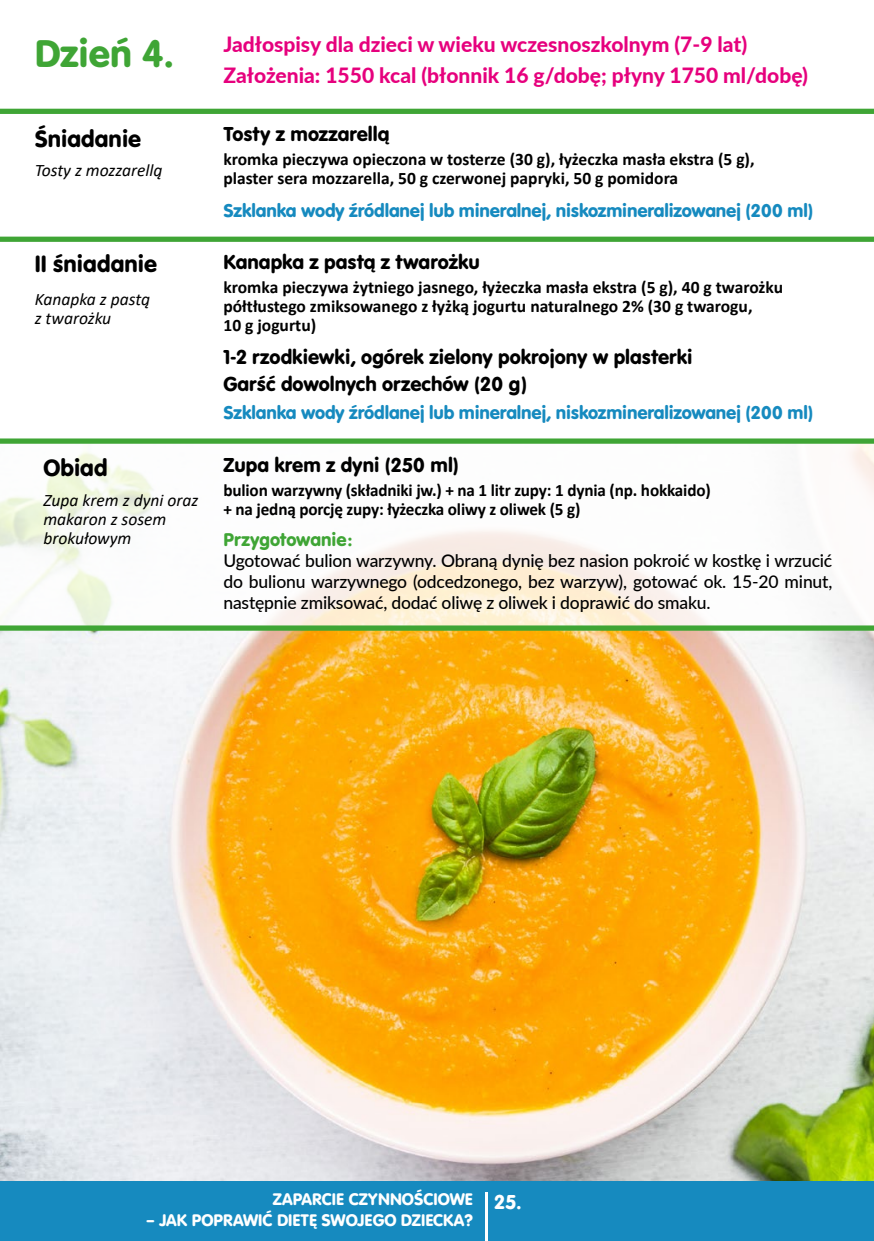
<style>
.page{position:relative;width:874px;height:1241px;background:#fff}
.page>*{position:absolute;margin:0;border:0;box-sizing:border-box;transform-origin:0 0}
.t1{font:40.25px "VAG Rundschrift D";color:#3fa535}
.t2{font:24.5px "VAG Rundschrift D";color:#000}
.t3{font:21px/27.7px "VAG Rundschrift D";color:#000}
.t4{font:800 21px/31.5px "Lato";color:#e6007d}
.t5{font:19.25px "VAG Rundschrift D";letter-spacing:-.01em;color:#168abf}
.t6{font:19.25px "VAG Rundschrift D";color:#3fa535}
.t7{font:700 17.5px/18.9px "Calibri";color:#000}
.t8{font:500 17.5px/21px "Lato";letter-spacing:-.01em;color:#000;text-align:justify}
.t9{font:italic 17.5px/18.9px "Calibri";color:#000}
.t10{font:17.5px "VAG Rundschrift D";color:#fff}
.s1{font-size:21px}
</style>
<div class="page">
<div style="left:0;top:1179px;width:872px;height:61px;background:#168abf"></div>
<hr style="left:485px;top:1191px;width:2px;height:49px;background:#fff">
<img style="left:0;top:630px;width:873px;height:549px">
<svg style="left:0;top:443px;width:873px;height:182px"></svg>
<div style="left:0;top:109px;width:873px;height:5px;background:#3fa535"></div>
<div style="left:0;top:236px;width:873px;height:6px;background:#3fa535"></div>
<div style="left:0;top:438px;width:873px;height:5px;background:#3fa535"></div>
<div style="left:0;top:625px;width:873px;height:5px;background:#3fa535"></div>
<h1 class="t1" style="left:35px;top:29px;width:141px">Dzień 4.</h1>
<p class="t4" style="left:223px;top:27px;width:585px">Jadłospisy dla dzieci w wieku wczesnoszkolnym (7-9 lat)<br>Założenia: 1550 kcal (błonnik 16 g/dobę; płyny 1750 ml/dobę)</p>
<h2 class="t2" style="left:35px;top:124px;width:108px">Śniadanie</h2>
<p class="t9" style="left:35px;top:160px;width:129px">Tosty z mozzarellą</p>
<h2 class="t2" style="left:35px;top:249px;width:124px">II śniadanie</h2>
<p class="t9" style="left:35px;top:289px;width:117px">Kanapka z pastą z twarożku</p>
<p class="t3" style="left:223px;top:120px;width:167px">Tosty z mozzarellą</p>
<p class="t7" style="left:223px;top:149px;width:532px">kromka pieczywa opieczona w tosterze (30 g), łyżeczka masła ekstra (5 g), plaster sera mozzarella, 50 g czerwonej papryki, 50 g pomidora</p>
<p class="t5" style="left:223px;top:199px;width:591px">Szklanka wody źródlanej lub mineralnej, niskozmineralizowanej (200 ml)</p>
<p class="t3" style="left:223px;top:248px;width:258px">Kanapka z pastą z twarożku</p>
<p class="t7" style="left:223px;top:278px;width:561px">kromka pieczywa żytniego jasnego, łyżeczka masła ekstra (5 g), 40 g twarożku półtłustego zmiksowanego z łyżką jogurtu naturalnego 2% (30 g twarogu,<br>10 g jogurtu)</p>
<p class="t3" style="left:223px;top:343px;width:470px">1-2 rzodkiewki, ogórek zielony pokrojony w plasterki<br>Garść dowolnych orzechów (20 g)</p>
<p class="t5" style="left:223px;top:401px;width:591px">Szklanka wody źródlanej lub mineralnej, niskozmineralizowanej (200 ml)</p>
<h2 class="t2" style="left:43px;top:453px;width:66px">Obiad</h2>
<p class="t9" style="left:43px;top:490px;width:156px">Zupa krem z dyni oraz makaron z sosem brokułowym</p>
<p class="t3" style="left:223px;top:451px;width:237px">Zupa krem z dyni (250 ml)</p>
<p class="t7" style="left:223px;top:480px;width:488px">bulion warzywny (składniki jw.) + na 1 litr zupy: 1 dynia (np. hokkaido) + na jedną porcję zupy: łyżeczka oliwy z oliwek (5 g)</p>
<p class="t6" style="left:223px;top:527px;width:131px">Przygotowanie:</p>
<p class="t8" style="left:223px;top:549px;width:610px">Ugotować bulion warzywny. Obraną dynię bez nasion pokroić w kostkę i wrzucić do bulionu warzywnego (odcedzonego, bez warzyw), gotować ok. 15-20 minut, następnie zmiksować, dodać oliwę z oliwek i doprawić do smaku.</p>
<p class="t10" style="left:272px;top:1188px;width:250px">ZAPARCIE CZYNNOŚCIOWE <span class="s1">25.</span></p>
<p class="t10" style="left:146px;top:1209px;width:328px">– JAK POPRAWIĆ DIETĘ SWOJEGO DZIECKA?</p>
</div>
